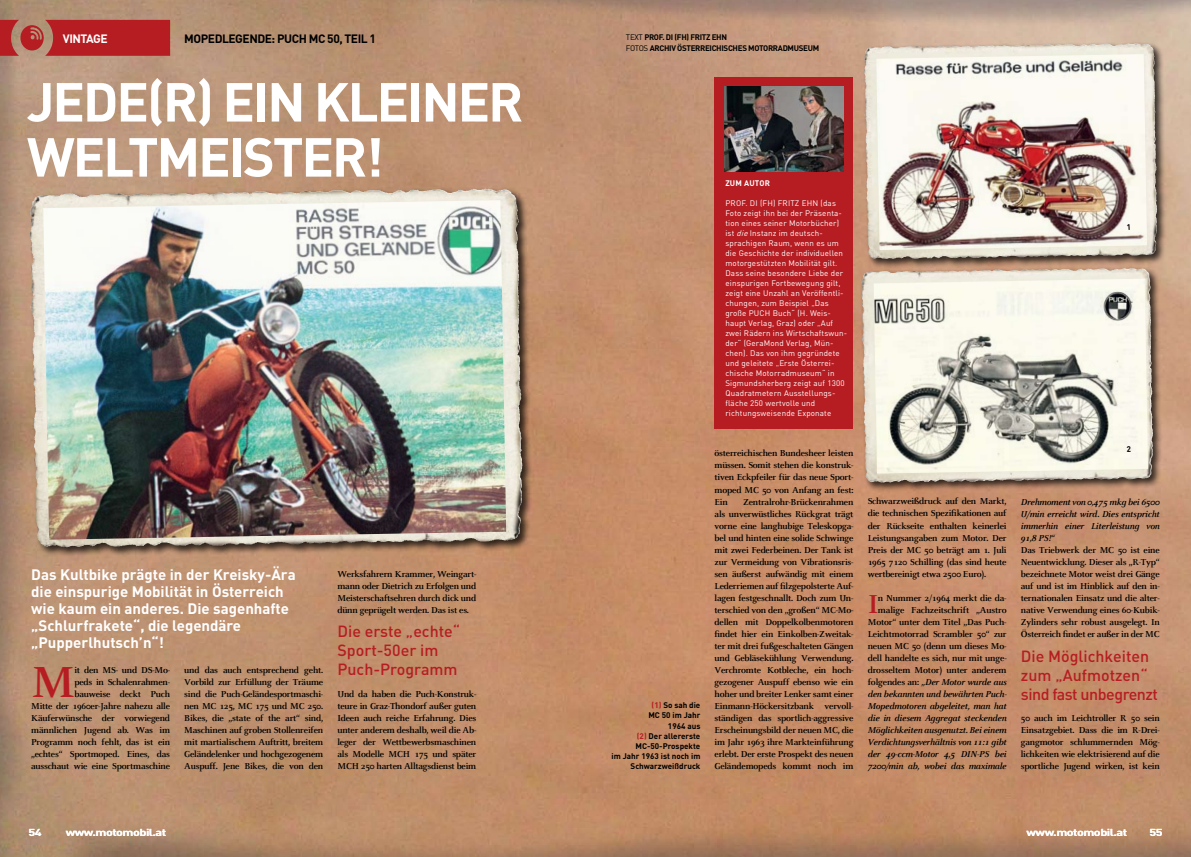
<style>
.page{position:relative;width:1191px;height:857px;background:#fff}
.page>*{position:absolute;margin:0;border:0;box-sizing:border-box;transform-origin:0 0}
.t1{font:700 54px/55px "DIN";letter-spacing:-.04em;color:#fff}
.t2{font:700 48px "Celeste";color:#b61d22}
.t3{font:700 28.7px "Celeste";color:#b61d22}
.t4{font:500 16px/19px "DIN";color:#b61d22}
.t5{font:700 15px/17px "DIN";color:#fff}
.t6{font:700 12px "DIN";letter-spacing:-.04em;color:#000}
.t7{font:700 12px "DIN";letter-spacing:-.04em;color:#fff}
.t8{font:700 10px "DIN";letter-spacing:-.04em;color:#fff;scale:1.26 1}
.t9{font:700 9.5px/12px "Celeste";letter-spacing:-.025em;color:#000;text-align:justify}
.t10{font:italic 700 9.5px/12px "Celeste";letter-spacing:-.02em;color:#000;text-align:right}
.t11{font:700 8.1px/10.1px "DIN";color:#000;text-align:right}
.t12{font:8px/10px "DIN";letter-spacing:.02em;color:#fff}
.t13{font:700 8px/11px "DIN";letter-spacing:-.04em;color:#000}
.t14{font:700 8px "DIN";letter-spacing:.02em;color:#fff}
.s1{font-weight:400}
.s2{color:#b61d22}
.s3{font-style:italic}
.s4{font-style:normal}
</style>
<div class="page">
<img style="left:0;top:0;width:1191px;height:856px">
<svg style="left:0;top:20px;width:170px;height:36px;background:#b53030"></svg>
<div style="left:714px;top:77px;width:139px;height:351px;background:#b61d22"></div>
<img style="left:724px;top:86px;width:119px;height:85px">
<div style="left:28px;top:187px;width:527px;height:403px;background:#000;opacity:.75"></div>
<img style="left:354px;top:188px;width:134px;height:5px">
<img style="left:43px;top:200px;width:463px;height:339px">
<div style="left:862px;top:41px;width:318px;height:244px;background:#000;opacity:.75"></div>
<img style="left:1056px;top:43px;width:80px;height:3px">
<img style="left:876px;top:54px;width:271px;height:196px">
<div style="left:859px;top:266px;width:317px;height:242px;background:#000;opacity:.75"></div>
<img style="left:1052px;top:268px;width:80px;height:3px">
<img style="left:873px;top:278px;width:275px;height:195px">
<svg style="left:1127px;top:224px;width:3px;height:6px"></svg>
<svg style="left:1127px;top:446px;width:3px;height:6px"></svg>
<p class="t7" style="left:63px;top:31px;width:46px">VINTAGE</p>
<p class="t6" style="left:184px;top:31px;width:193px">MOPEDLEGENDE: PUCH MC 50, TEIL 1</p>
<p class="t13" style="left:626px;top:31px;width:195px"><span class="s1">TEXT</span> PROF. DI (FH) FRITZ EHN<br><span class="s1">FOTOS</span> ARCHIV ÖSTERREICHISCHES MOTORRADMUSEUM</p>
<h1 class="t1" style="left:27px;top:72px;width:498px">JEDE(R) EIN KLEINER<br>WELTMEISTER!</h1>
<h3 class="t5" style="left:31px;top:565px;width:266px">Das Kultbike prägte in der Kreisky-Ära die einspurige Mobilität in Österreich wie kaum ein anderes. Die sagenhafte „Schlurfrakete“, die legendäre „Pupperlhutsch’n“!</h3>
<p class="t9" style="left:31px;top:663px;width:140px;text-align:right">it den MS- und DS-Mo-<br>peds in Schalenrahmen-<br>bauweise deckt Puch<br>Mitte der 1960er-Jahre nahezu alle<br>Käuferwünsche der vorwiegend männlichen Jugend ab. Was im<br>Programm noch fehlt, das ist ein „echtes“ Sportmoped. Eines, das ausschaut wie eine Sportmaschine</p>
<h2 class="t2" style="left:31px;top:656px;width:46px">M</h2>
<p class="t9" style="left:184px;top:663px;width:140px">und das auch entsprechend geht.<br>Vorbild zur Erfüllung der Träume sind die Puch-Geländesportmaschi&shy;nen MC 125, MC 175 und MC 250.<br>Bikes, die „state of the art“ sind, Maschinen auf groben Stollenreifen mit martialischem Auftritt, breitem Geländelenker und hochgezogenem Auspuff. Jene Bikes, die von den</p>
<p class="t9" style="left:337px;top:567px;width:140px">Werksfahrern Krammer, Weingart&shy;mann oder Dietrich zu Erfolgen und Meisterschaftsehren durch dick und dünn geprügelt werden. Das ist es.</p>
<h3 class="t4" style="left:337px;top:621px;width:124px">Die erste „echte“<br>Sport-50er im<br>Puch-Programm</h3>
<p class="t9" style="left:337px;top:687px;width:140px">Und da haben die Puch-Konstruk&shy;teure in Graz-Thondorf außer guten Ideen auch reiche Erfahrung. Dies unter anderem deshalb, weil die Ab&shy;leger der Wettbewerbsmaschinen als Modelle MCH 175 und später MCH 250 harten Alltagsdienst beim</p>
<p class="t11" style="left:611px;top:699px;width:90px"><span class="s2">(1)</span> So sah die<br>MC 50 im Jahr<br>1964 aus<br><span class="s2">(2)</span> Der allererste<br>MC-50-Prospekte<br>im Jahr 1963 ist noch im<br>Schwarzweißdruck</p>
<p class="t14" style="left:725px;top:178px;width:46px">ZUM AUTOR</p>
<p class="t12" style="left:725px;top:198px;width:123px">PROF. DI (FH) FRITZ EHN (das<br>Foto zeigt ihn bei der Präsenta&shy;tion eines seiner Motorbücher) ist <span class="s3">die</span>Instanz im deutsch&shy;sprachigen Raum, wenn es um die Geschichte der individuellen motorgestützten Mobilität gilt.<br>Dass seine besondere Liebe der einspurigen Fortbewegung gilt, zeigt eine Unzahl an Veröffentli&shy;chungen, zum Beispiel „Das große PUCH Buch“ (H. Weis&shy;haupt Verlag, Graz) oder „Auf zwei Rädern ins Wirtschaftswun&shy;der“ (GeraMond Verlag, Mün&shy;chen). Das von ihm gegründete und geleitete „Erste Österrei&shy;chische Motorradmuseum“ in<br>Sigmundsherberg zeigt auf 1300<br>Quadratmetern Ausstellungs&shy;fläche 250 wertvolle und richtungsweisende Exponate</p>
<p class="t9" style="left:714px;top:447px;width:140px">österreichischen Bundesheer leisten müssen. Somit stehen die konstruk&shy;tiven Eckpfeiler für das neue Sport&shy;moped MC 50 von Anfang an fest:<br>Ein</p>
<p class="t9" style="left:714px;top:495px;width:140px;text-indent:28px">Zentralrohr-Brückenrahmen als unverwüstliches Rückgrat trägt vorne eine langhubige Teleskopga&shy;bel und hinten eine solide Schwinge mit zwei Federbeinen. Der Tank ist zur Vermeidung von Vibrationsris&shy;sen äußerst aufwändig mit einem Lederriemen auf filzgepolsterte Auf&shy;lagen festgeschnallt. Doch zum Un&shy;terschied von den „großen“ MC-Mo&shy;dellen mit Doppelkolbenmotoren findet hier ein Einkolben-Zweitak&shy;ter mit drei fußgeschalteten Gängen und Gebläsekühlung Verwendung.<br>Verchromte Kotbleche, ein hoch&shy;gezogener Auspuff ebenso wie ein hoher und breiter Lenker samt einer Einmann-Höckersitzbank vervoll&shy;ständigen das sportlich-aggressive Erscheinungsbild der neuen MC, die im Jahr 1963 ihre Markteinführung erlebt. Der erste Prospekt des neuen Geländemopeds kommt noch im</p>
<p class="t9" style="left:867px;top:495px;width:140px">Schwarzweißdruck auf den Markt, die technischen Spezifikationen auf der Rückseite enthalten keinerlei Leistungsangaben zum Motor. Der Preis der MC 50 beträgt am 1. Juli 1965 7120 Schilling (das sind heute wertbereinigt etwa 2500 Euro).</p>
<p class="t10" style="left:867px;top:591px;width:140px"><span class="s4">n Nummer 2/1964 merkt die da&shy;malige Fachzeitschrift „Austro Motor“ unter dem Titel „Das Puch-Leichtmotorrad Scrambler 50“ zur neuen MC 50 (denn um dieses Mo&shy;dell handelte es sich, nur mit unge&shy;drosseltem Motor) unter anderem folgendes an:</span> „Der Motor wurde aus den bekannten und bewährten Puch-Mopedmotoren abgeleitet, man hat die in diesem Aggregat steckenden Möglichkeiten ausgenutzt. Bei einem Verdichtungsverhältnis von 11:1 gibt der 49-ccm-Motor 4,5 DIN-PS bei 7200/min ab, wobei das maximale</p>
<h3 class="t3" style="left:867px;top:588px;width:12px">I</h3>
<p class="t10" style="left:1020px;top:495px;width:140px;text-align:justify">Drehmoment von 0,475 mkg bei 6500<br>U/min erreicht wird. Dies entspricht immerhin einer Literleistung von 91,8 PS!“</p>
<p class="t9" style="left:1020px;top:543px;width:140px">Das Triebwerk der MC 50 ist eine Neuentwicklung. Dieser als „R-Typ“ bezeichnete Motor weist drei Gänge auf und ist im Hinblick auf den in&shy;ternationalen Einsatz und die alter&shy;native Verwendung eines 60-Kubik-Zylinders sehr robust ausgelegt. In Österreich findet er außer in der MC</p>
<h3 class="t4" style="left:1020px;top:646px;width:139px">Die Möglichkeiten zum „Aufmotzen“ sind fast unbegrenzt</h3>
<p class="t9" style="left:1020px;top:711px;width:140px">50 auch im Leichtroller R 50 sein Einsatzgebiet. Dass die im R-Drei&shy;gangmotor schlummernden Mög&shy;lichkeiten wie elektrisierend auf die sportliche Jugend wirken, ist kein</p>
<p class="t8" style="left:28px;top:824px;width:12px">54</p>
<p class="t8" style="left:66px;top:824px;width:81px">www.motomobil.at</p>
<p class="t8" style="left:1026px;top:824px;width:81px">www.motomobil.at</p>
<p class="t8" style="left:1149px;top:824px;width:12px">55</p>
</div>
